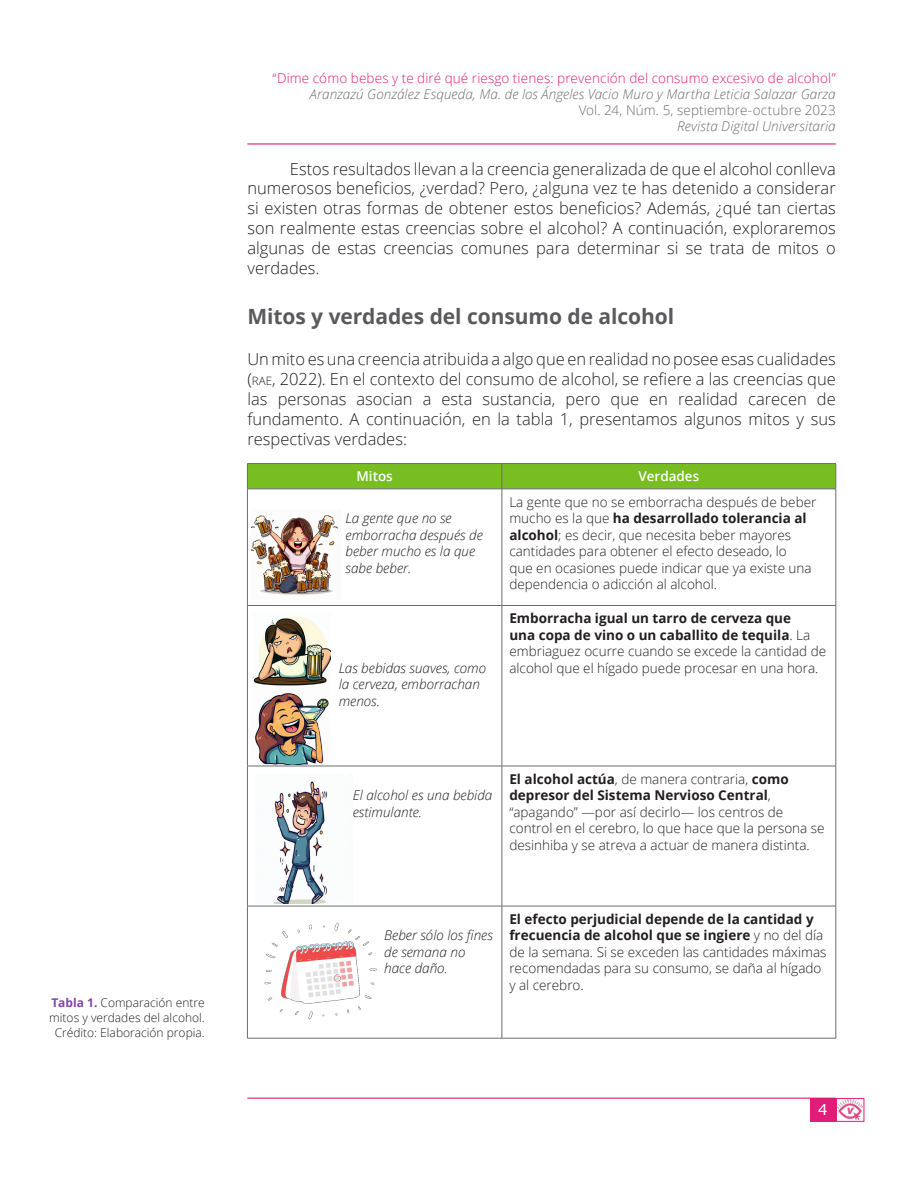
<style>
.page{position:relative;width:918px;height:1188px;background:#fff}
.page>*{position:absolute;margin:0;border:0;box-sizing:border-box;transform-origin:0 0}
.subtitulo-1{font:700 21px "Open Sans";letter-spacing:-.005em;color:#5a5a5d}
.texto_sangria{font:300 16.5px/19.8px "Open Sans";color:#231f20;text-align:justify}
.texto_normal{font:300 16.5px/19.8px "Open Sans";color:#231f20;text-align:justify}
.t1{font:15px "Verdana";color:#fff}
.Tabla_izquierda{font:300 13.5px/16.5px "Open Sans";color:#231f20}
.Tabla_izquierda-2{font:italic 300 13.5px/16.5px "Open Sans";color:#231f20}
.t2{font:italic 300 13.5px "Open Sans";letter-spacing:.005em;color:#6c6d70}
.t3{font:300 13.5px "Open Sans";letter-spacing:.01em;color:#e31c79}
.t4{font:300 13.5px "Open Sans";letter-spacing:.01em;color:#6c6d70}
.Tabla_Principal{font:600 13.5px "Open Sans";color:#fff}
.imagen{font:300 12px/15px "Open Sans";color:#231f20;text-align:center}
.s1{font-weight:700;color:#8246af}
.s2{font-size:11.55px}
.s3{font-weight:700}
</style>
<div class="page">
<div style="left:810px;top:1098px;width:26px;height:24px;background:#e31c79"></div>
<hr style="left:247px;top:1097px;width:589px;height:2px;background:#eaacc9">
<hr style="left:247px;top:1098px;width:589px;height:1px;background:#e31c79">
<div style="left:836px;top:1098px;width:28px;height:24px;border:1px solid #e31c79"></div>
<img style="left:837px;top:1099px;width:26px;height:20px">
<hr style="left:247px;top:143px;width:589px;height:2px;background:#e37ead">
<hr style="left:247px;top:144px;width:589px;height:1px;background:#e31c79">
<hr style="left:247px;top:463px;width:255px;height:1px;background:#6c6d70">
<hr style="left:502px;top:463px;width:334px;height:1px;background:#6c6d70">
<div style="left:247px;top:464px;width:590px;height:25px;background:#78be20"></div>
<hr style="left:247px;top:489px;width:255px;height:1px;background:#6c6d70">
<hr style="left:247px;top:489px;width:1px;height:116px;background:#6c6d70">
<hr style="left:502px;top:489px;width:334px;height:1px;background:#6c6d70">
<hr style="left:502px;top:489px;width:1px;height:116px;background:#6c6d70">
<hr style="left:836px;top:489px;width:1px;height:116px;background:#6c6d70">
<hr style="left:247px;top:605px;width:255px;height:1px;background:#6c6d70">
<hr style="left:247px;top:606px;width:1px;height:160px;background:#6c6d70">
<hr style="left:502px;top:605px;width:334px;height:1px;background:#6c6d70">
<hr style="left:502px;top:606px;width:1px;height:160px;background:#6c6d70">
<hr style="left:836px;top:606px;width:1px;height:160px;background:#6c6d70">
<hr style="left:247px;top:766px;width:255px;height:1px;background:#6c6d70">
<hr style="left:247px;top:766px;width:1px;height:140px;background:#6c6d70">
<hr style="left:502px;top:766px;width:334px;height:1px;background:#6c6d70">
<hr style="left:502px;top:766px;width:1px;height:140px;background:#6c6d70">
<hr style="left:836px;top:766px;width:1px;height:140px;background:#6c6d70">
<hr style="left:247px;top:906px;width:255px;height:1px;background:#6c6d70">
<hr style="left:247px;top:906px;width:1px;height:132px;background:#6c6d70">
<hr style="left:502px;top:906px;width:334px;height:1px;background:#6c6d70">
<hr style="left:502px;top:906px;width:1px;height:132px;background:#6c6d70">
<hr style="left:836px;top:906px;width:1px;height:132px;background:#6c6d70">
<hr style="left:247px;top:1038px;width:255px;height:1px;background:#6c6d70">
<hr style="left:502px;top:1038px;width:334px;height:1px;background:#6c6d70">
<img style="left:251px;top:515px;width:87px;height:80px">
<img style="left:253px;top:616px;width:77px;height:70px">
<img style="left:255px;top:693px;width:74px;height:71px">
<img style="left:273px;top:781px;width:55px;height:123px">
<img style="left:264px;top:922px;width:113px;height:98px">
<p class="imagen" style="left:49px;top:995px;width:157px"><span class="s1">Tabla 1.</span> Comparación entre mitos y verdades del alcohol.<br>Crédito: Elaboración propia.</p>
<p class="t3" style="left:273px;top:69px;width:565px">“Dime cómo bebes y te diré qué riesgo tienes: prevención del consumo excesivo de alcohol”</p>
<p class="t2" style="left:310px;top:85px;width:527px">Aranzazú González Esqueda, Ma. de los Ángeles Vacio Muro y Martha Leticia Salazar Garza</p>
<p class="t4" style="left:579px;top:101px;width:259px">Vol. 24, Núm. 5, septiembre-octubre 2023</p>
<p class="t2" style="left:677px;top:117px;width:160px">Revista Digital Universitaria</p>
<p class="texto_sangria" style="left:247px;top:158px;width:590px;text-indent:43px">Estos resultados llevan a la creencia generalizada de que el alcohol conlleva numerosos beneficios, ¿verdad? Pero, ¿alguna vez te has detenido a considerar si existen otras formas de obtener estos beneficios? Además, ¿qué tan ciertas son realmente estas creencias sobre el alcohol? A continuación, exploraremos algunas de estas creencias comunes para determinar si se trata de mitos o verdades.</p>
<p class="subtitulo-1" style="left:247px;top:302px;width:428px">Mitos y verdades del consumo de alcohol</p>
<p class="texto_normal" style="left:247px;top:349px;width:590px">Un mito es una creencia atribuida a algo que en realidad no posee esas cualidades (<span class="s2">RAE</span>, 2022). En el contexto del consumo de alcohol, se refiere a las creencias que las personas asocian a esta sustancia, pero que en realidad carecen de fundamento. A continuación, en la tabla 1, presentamos algunos mitos y sus respectivas verdades:</p>
<p class="Tabla_Principal" style="left:356px;top:467px;width:38px">Mitos</p>
<p class="Tabla_Principal" style="left:638px;top:467px;width:62px">Verdades</p>
<p class="Tabla_izquierda-2" style="left:346px;top:510px;width:139px">La gente que no se emborracha después de beber mucho es la que sabe beber.</p>
<p class="Tabla_izquierda" style="left:509px;top:493px;width:309px">La gente que no se emborracha después de beber mucho es la que <span class="s3">ha desarrollado tolerancia al alcohol</span>; es decir, que necesita beber mayores cantidades para obtener el efecto deseado, lo<br>que en ocasiones puede indicar que ya existe una dependencia o adicción al alcohol.</p>
<p class="Tabla_izquierda-2" style="left:339px;top:659px;width:149px">Las bebidas suaves, como la cerveza, emborrachan menos.</p>
<p class="Tabla_izquierda" style="left:509px;top:610px;width:318px"><span class="s3">Emborracha igual un tarro de cerveza que<br>una copa de vino o un caballito de tequila</span>. La embriaguez ocurre cuando se excede la cantidad de alcohol que el hígado puede procesar en una hora.</p>
<p class="Tabla_izquierda-2" style="left:353px;top:787px;width:141px">El alcohol es una bebida estimulante.</p>
<p class="Tabla_izquierda" style="left:509px;top:770px;width:317px"><span class="s3">El alcohol actúa</span>, de manera contraria, <span class="s3">como depresor del Sistema Nervioso Central</span>, “apagando” —por así decirlo— los centros de control en el cerebro, lo que hace que la persona se desinhiba y se atreva a actuar de manera distinta.</p>
<p class="Tabla_izquierda-2" style="left:384px;top:927px;width:110px">Beber sólo los fines de semana no hace daño.</p>
<p class="Tabla_izquierda" style="left:509px;top:910px;width:319px"><span class="s3">El efecto perjudicial depende de la cantidad y frecuencia de alcohol que se ingiere</span> y no del día de la semana. Si se exceden las cantidades máximas recomendadas para su consumo, se daña al hígado y al cerebro.</p>
<p class="t1" style="left:818px;top:1097px;width:38px">4 4</p>
</div>
